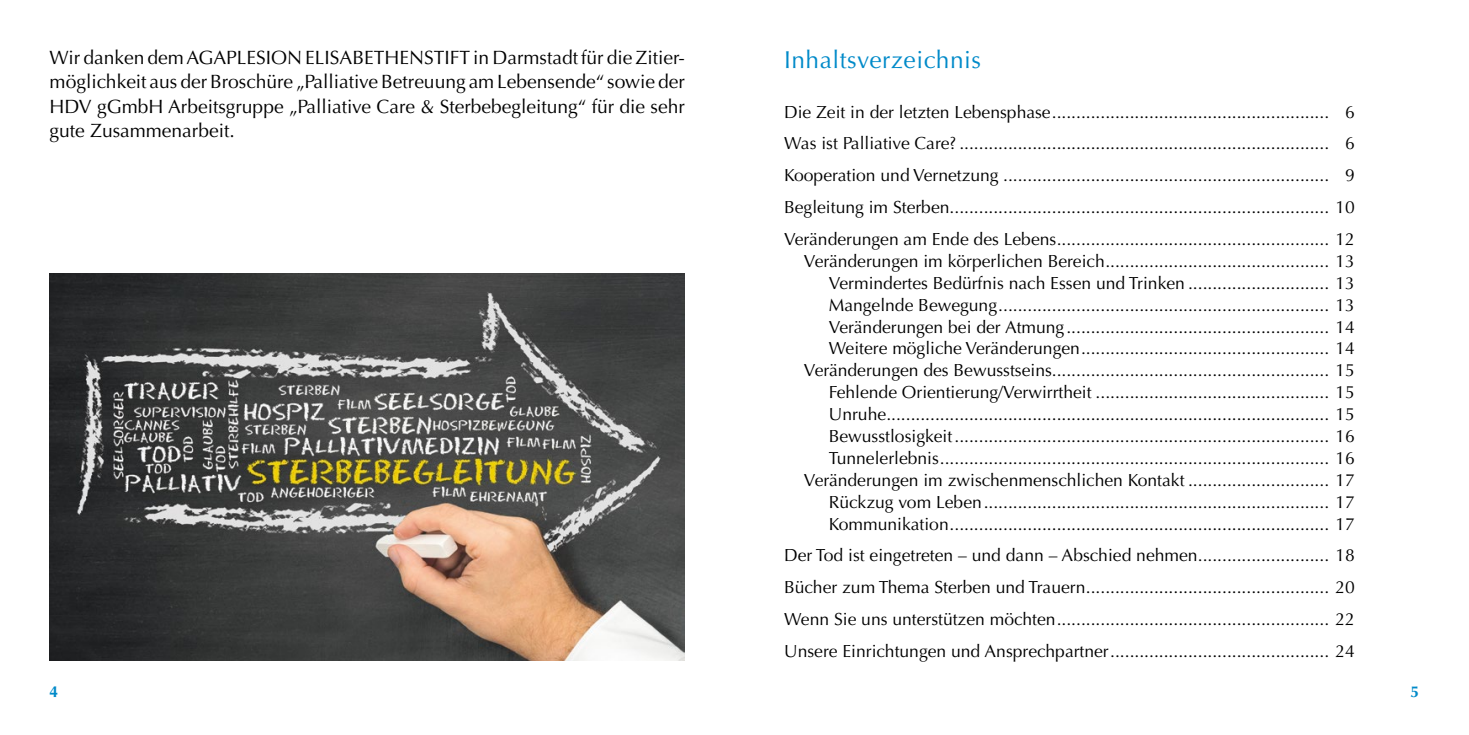
<style>
.page{position:relative;width:1469px;height:735px;background:#fff}
.page>*{position:absolute;margin:0;border:0;box-sizing:border-box;transform-origin:0 0}
.t1{font:24.5px "Optima LT Pro";letter-spacing:.02em;color:#008ac9}
.t2{font:19.25px/24.5px "Optima LT Pro";color:#000;text-align:justify}
.t3{font:17.5px/21.9px "Optima LT Pro";color:#000;text-align:justify}
.t4{font:700 15.75px "Optima LT Pro";color:#008ac9}
</style>
<div class="page">
<img style="left:50px;top:273px;width:635px;height:387px">
<p class="t2" style="left:50px;top:45px;width:636px">Wir danken dem AGAPLESION ELISABETHENSTIFT in Darmstadt für die Zitier&shy;möglichkeit aus der Broschüre „Palliative Betreuung am Lebensende“ sowie der HDV gGmbH Arbeitsgruppe „Palliative Care &amp; Sterbebegleitung“ für die sehr gute Zusammenarbeit.</p>
<h1 class="t1" style="left:784px;top:44px;width:198px">Inhaltsverzeichnis</h1>
<p class="t3" style="left:784px;top:96px;width:572px;line-height:31.8px">Die Zeit in der letzten Lebensphase......................................................... 6<br>Was ist Palliative Care? ............................................................................ 6<br>Kooperation und Vernetzung ................................................................... 9<br>Begleitung im Sterben.............................................................................. 10<br>Veränderungen am Ende des Lebens........................................................ 12</p>
<p class="t3" style="left:804px;top:250px;width:552px;text-align:right">Veränderungen im körperlichen Bereich.............................................. 13<br>Vermindertes Bedürfnis nach Essen und Trinken ............................. 13<br>Mangelnde Bewegung.................................................................... 13<br>Veränderungen bei der Atmung...................................................... 14<br>Weitere mögliche Veränderungen................................................... 14<br>Veränderungen des Bewusstseins......................................................... 15<br>Fehlende Orientierung/Verwirrtheit ................................................ 15<br>Unruhe........................................................................................... 15<br>Bewusstlosigkeit............................................................................. 16<br>Tunnelerlebnis................................................................................ 16<br>Veränderungen im zwischenmenschlichen Kontakt ............................. 17<br>Rückzug vom Leben....................................................................... 17<br>Kommunikation.............................................................................. 17</p>
<p class="t3" style="left:784px;top:539px;width:572px;line-height:31.8px">Der Tod ist eingetreten – und dann – Abschied nehmen........................... 18<br>Bücher zum Thema Sterben und Trauern.................................................. 20<br>Wenn Sie uns unterstützen möchten........................................................ 22<br>Unsere Einrichtungen und Ansprechpartner............................................. 24</p>
<p class="t4" style="left:50px;top:681px;width:10px">4</p>
<p class="t4" style="left:1410px;top:681px;width:10px">5</p>
</div>
